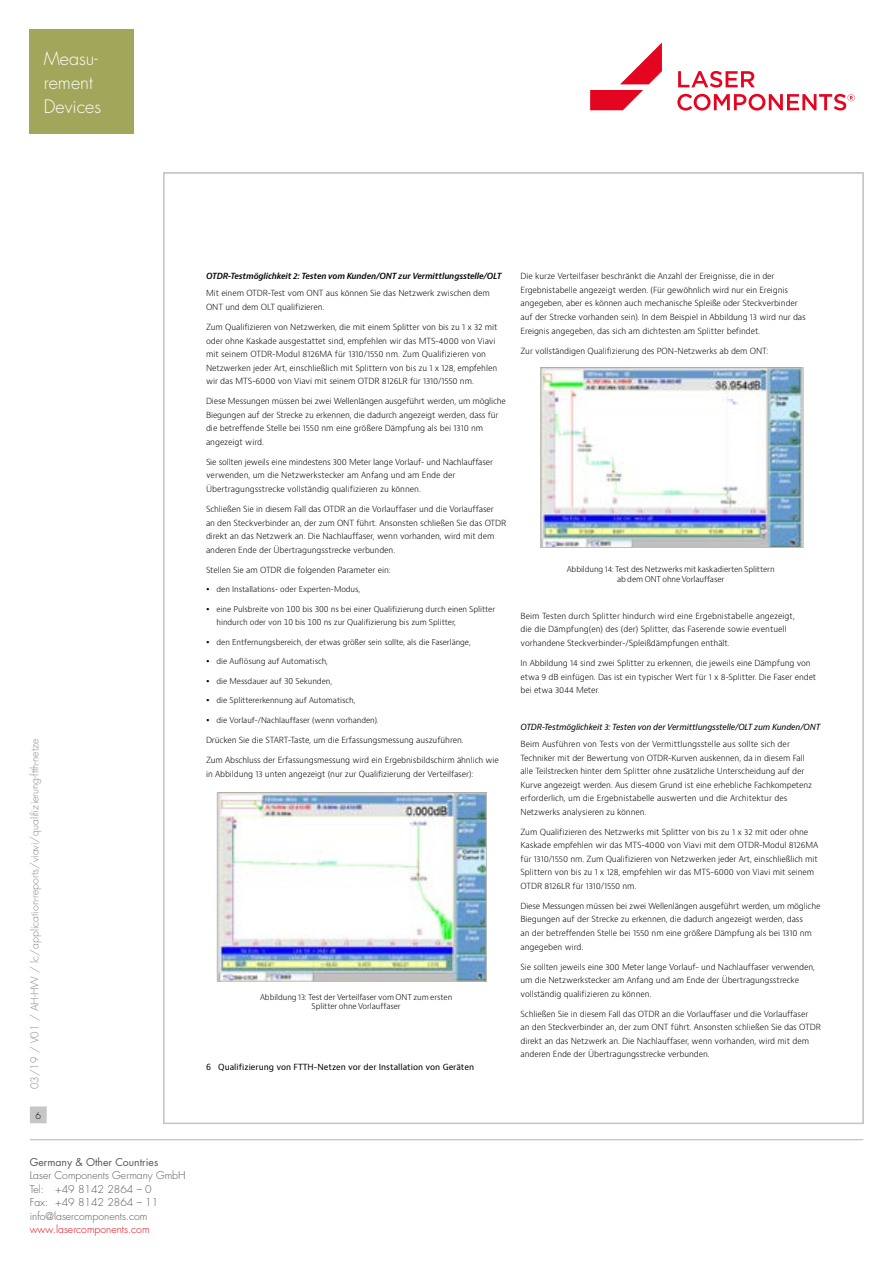
<style>
.page{position:relative;width:893px;height:1263px;background:#fff}
.page>*{position:absolute;margin:0;border:0;box-sizing:border-box;transform-origin:0 0}
.t1{font:300 18px/24px "Futura Std";color:#fff}
.t2{font:300 10.5px/13.5px "Futura Std";color:#575756}
.t3{font:300 10.5px "Futura Std";color:#878787}
.t4{font:300 10.5px "Futura Std";color:#e30613}
.t5{font:10.5px "Futura Std";color:#575756}
.t6{font:300 9px "Futura Std";color:#000}
.t7{font:300 8.25px/13.5px "Bernino Sans";letter-spacing:-.01em;color:#000}
.t8{font:italic 8.25px "Bernino Sans";letter-spacing:-.02em;color:#000}
.t9{font:italic 600 8.25px "Bernino Sans";letter-spacing:-.02em;color:#000}
.t10{font:8.25px "Bernino Sans";color:#000}
.t11{font:300 7.8px/9.4px "Bernino Sans";letter-spacing:-.01em;color:#000;text-align:center}
</style>
<div class="page">
<hr style="left:30px;top:1139px;width:833px;height:1px;background:#c6c6c6">
<div style="left:31px;top:1107px;width:15px;height:16px;background:#c6c6c6"></div>
<div style="left:30px;top:1106px;width:17px;height:17px;border:1px solid #c6c6c6"></div>
<svg style="left:677px;top:71px;width:178px;height:40px"></svg>
<svg style="left:590px;top:43px;width:72px;height:67px"></svg>
<img style="left:219px;top:794px;width:266px;height:185px">
<div style="left:217px;top:792px;width:270px;height:189px;border:1px solid #c3bbaf"></div>
<img style="left:543px;top:370px;width:258px;height:176px">
<div style="left:541px;top:368px;width:262px;height:180px;border:1px solid #c3bbaf"></div>
<div style="left:30px;top:30px;width:104px;height:104px;background:#a1a65a"></div>
<h1 class="t1" style="left:44px;top:47px;width:59px">Measu&shy;rement<br>Devices</h1>
<p class="t3" style="left:28px;top:1089px;width:352px;rotate:-90deg">03/19 / V01 / AH-HW / lc/application-reports/viavi/qualifizierung-ftth-netze</p>
<p class="t6" style="left:35px;top:1110px;width:7px">6</p>
<p class="t5" style="left:30px;top:1155px;width:130px">Germany &amp; Other Countries</p>
<p class="t2" style="left:30px;top:1169px;width:157px">Laser Components Germany GmbH<br>Tel: +49 8142 2864 – 0<br>Fax: +49 8142 2864 – 11 info@lasercomponents.com</p>
<p class="t4" style="left:30px;top:1223px;width:121px">www.lasercomponents.com</p>
<p class="t9" style="left:206px;top:271px;width:297px">OTDR-Testmöglichkeit 2: Testen vom Kunden/ONT zur Vermittlungsstelle/OLT</p>
<p class="t7" style="left:206px;top:287px;width:285px">Mit einem OTDR-Test vom ONT aus können Sie das Netzwerk zwischen dem<br>ONT und dem OLT qualifizieren.</p>
<p class="t7" style="left:206px;top:320px;width:293px">Zum Qualifizieren von Netzwerken, die mit einem Splitter von bis zu 1 x 32 mit oder ohne Kaskade ausgestattet sind, empfehlen wir das MTS-4000 von Viavi mit seinem OTDR-Modul 8126MA für 1310/1550 nm. Zum Qualifizieren von Netzwerken jeder Art, einschließlich mit Splittern von bis zu 1 x 128, empfehlen wir das MTS-6000 von Viavi mit seinem OTDR 8126LR für 1310/1550 nm.</p>
<p class="t7" style="left:206px;top:395px;width:301px">Diese Messungen müssen bei zwei Wellenlängen ausgeführt werden, um mögliche Biegungen auf der Strecke zu erkennen, die dadurch angezeigt werden, dass für die betreffende Stelle bei 1550 nm eine größere Dämpfung als bei 1310 nm angezeigt wird.</p>
<p class="t7" style="left:206px;top:455px;width:289px">Sie sollten jeweils eine mindestens 300 Meter lange Vorlauf- und Nachlauffaser verwenden, um die Netzwerkstecker am Anfang und am Ende der<br>Übertragungsstrecke vollständig qualifizieren zu können.</p>
<p class="t7" style="left:206px;top:502px;width:302px">Schließen Sie in diesem Fall das OTDR an die Vorlauffaser und die Vorlauffaser<br>an den Steckverbinder an, der zum ONT führt. Ansonsten schließen Sie das OTDR direkt an das Netzwerk an. Die Nachlauffaser, wenn vorhanden, wird mit dem anderen Ende der Übertragungsstrecke verbunden.</p>
<p class="t7" style="left:206px;top:563px;width:186px">Stellen Sie am OTDR die folgenden Parameter ein:</p>
<p class="t11" style="left:217px;top:585px;width:145px">den Installations- oder Experten-Modus,</p>
<p class="t11" style="left:217px;top:603px;width:280px;line-height:12.9px;text-align:left">eine Pulsbreite von 100 bis 300 ns bei einer Qualifizierung durch einen Splitter hindurch oder von 10 bis 100 ns zur Qualifizierung bis zum Splitter,</p>
<p class="t11" style="left:217px;top:637px;width:256px">den Entfernungsbereich, der etwas größer sein sollte, als die Faserlänge,</p>
<p class="t11" style="left:217px;top:657px;width:113px">die Auflösung auf Automatisch,</p>
<p class="t11" style="left:217px;top:676px;width:117px">die Messdauer auf 30 Sekunden,</p>
<p class="t11" style="left:217px;top:696px;width:140px">die Splittererkennung auf Automatisch,</p>
<p class="t11" style="left:217px;top:715px;width:164px">die Vorlauf-/Nachlauffaser (wenn vorhanden).</p>
<p class="t7" style="left:206px;top:733px;width:259px">Drücken Sie die START-Taste, um die Erfassungsmessung auszuführen.</p>
<p class="t7" style="left:206px;top:754px;width:294px">Zum Abschluss der Erfassungsmessung wird ein Ergebnisbildschirm ähnlich wie in Abbildung 13 unten angezeigt (nur zur Qualifizierung der Verteilfaser):</p>
<p class="t11" style="left:260px;top:992px;width:194px">Abbildung 13: Test der Verteilfaser vom ONT zum ersten<br>Splitter ohne Vorlauffaser</p>
<p class="t10" style="left:206px;top:1061px;width:270px">6 Qualifizierung von FTTH-Netzen vor der Installation von Geräten</p>
<p class="t7" style="left:520px;top:270px;width:287px">Die kurze Verteilfaser beschränkt die Anzahl der Ereignisse, die in der Ergebnistabelle angezeigt werden. (Für gewöhnlich wird nur ein Ereignis angegeben, aber es können auch mechanische Spleiße oder Steckverbinder auf der Strecke vorhanden sein). In dem Beispiel in Abbildung 13 wird nur das Ereignis angegeben, das sich am dichtesten am Splitter befindet.</p>
<p class="t7" style="left:520px;top:344px;width:249px">Zur vollständigen Qualifizierung des PON-Netzwerks ab dem ONT:</p>
<p class="t11" style="left:567px;top:565px;width:209px">Abbildung 14: Test des Netzwerks mit kaskadierten Splittern ab dem ONT ohne Vorlauffaser</p>
<p class="t7" style="left:520px;top:609px;width:276px">Beim Testen durch Splitter hindurch wird eine Ergebnistabelle angezeigt, die die Dämpfung(en) des (der) Splitter, das Faserende sowie eventuell vorhandene Steckverbinder-/Spleißdämpfungen enthält.</p>
<p class="t7" style="left:520px;top:656px;width:297px">In Abbildung 14 sind zwei Splitter zu erkennen, die jeweils eine Dämpfung von etwa 9 dB einfügen. Das ist ein typischer Wert für 1 x 8-Splitter. Die Faser endet bei etwa 3044 Meter.</p>
<p class="t8" style="left:520px;top:722px;width:301px">OTDR-Testmöglichkeit 3: Testen von der Vermittlungsstelle/OLT zum Kunden/ONT</p>
<p class="t7" style="left:520px;top:737px;width:293px">Beim Ausführen von Tests von der Vermittlungsstelle aus sollte sich der Techniker mit der Bewertung von OTDR-Kurven auskennen, da in diesem Fall alle Teilstrecken hinter dem Splitter ohne zusätzliche Unterscheidung auf der Kurve angezeigt werden. Aus diesem Grund ist eine erhebliche Fachkompetenz erforderlich, um die Ergebnistabelle auswerten und die Architektur des Netzwerks analysieren zu können.</p>
<p class="t7" style="left:520px;top:825px;width:299px">Zum Qualifizieren des Netzwerks mit Splitter von bis zu 1 x 32 mit oder ohne Kaskade empfehlen wir das MTS-4000 von Viavi mit dem OTDR-Modul 8126MA für 1310/1550 nm. Zum Qualifizieren von Netzwerken jeder Art, einschließlich mit Splittern von bis zu 1 x 128, empfehlen wir das MTS-6000 von Viavi mit seinem OTDR 8126LR für 1310/1550 nm.</p>
<p class="t7" style="left:520px;top:899px;width:301px">Diese Messungen müssen bei zwei Wellenlängen ausgeführt werden, um mögliche Biegungen auf der Strecke zu erkennen, die dadurch angezeigt werden, dass<br>an der betreffenden Stelle bei 1550 nm eine größere Dämpfung als bei 1310 nm angegeben wird.</p>
<p class="t7" style="left:520px;top:960px;width:296px">Sie sollten jeweils eine 300 Meter lange Vorlauf- und Nachlauffaser verwenden, um die Netzwerkstecker am Anfang und am Ende der Übertragungsstrecke vollständig qualifizieren zu können.</p>
<p class="t7" style="left:520px;top:1007px;width:302px">Schließen Sie in diesem Fall das OTDR an die Vorlauffaser und die Vorlauffaser<br>an den Steckverbinder an, der zum ONT führt. Ansonsten schließen Sie das OTDR direkt an das Netzwerk an. Die Nachlauffaser, wenn vorhanden, wird mit dem anderen Ende der Übertragungsstrecke verbunden.</p>
</div>
